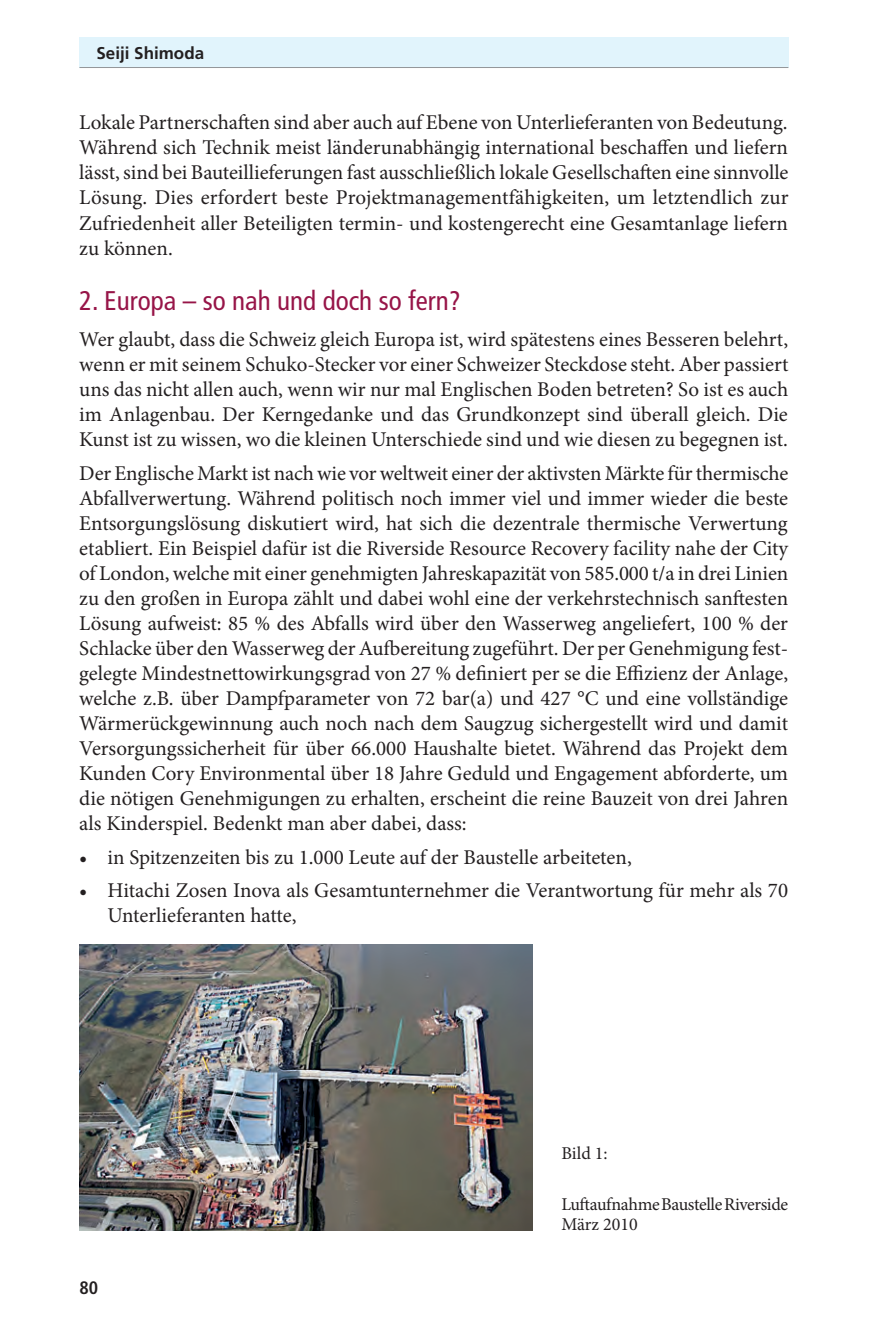
<style>
.page{position:relative;width:879px;height:1333px;background:#fff}
.page>*{position:absolute;margin:0;border:0;box-sizing:border-box;transform-origin:0 0}
._1__Ebene_links{font:condensed 27px "Frutiger";color:#971548}
.Fließtext{font:21px/25px "Minion Pro";color:#231f20;text-align:justify}
.Fließtext_nach_Übers{font:21px/25px "Minion Pro";color:#231f20;text-align:justify}
.Einzug{font:21px/25.2px "Minion Pro";color:#231f20}
.Bild_Tabellenübersch{font:18px/20px "Minion Pro";letter-spacing:-.02em;color:#231f20}
.t1{font:700 condensed 18px "Frutiger";color:#231f20}
.Kopfzeile_li{font:700 17px "Frutiger";color:#231f20}
</style>
<div class="page">
<div style="left:80px;top:38px;width:709px;height:30px;background:#e1f4fc"></div>
<hr style="left:79px;top:67px;width:709px;height:1px;background:#939598">
<img style="left:79px;top:944px;width:453px;height:286px">
<p class="Kopfzeile_li" style="left:96px;top:43px;width:109px">Seiji Shimoda</p>
<p class="Fließtext" style="left:79px;top:109px;width:711px">Lokale Partnerschaften sind aber auch auf Ebene von Unterlieferanten von Bedeutung.<br>Während sich Technik meist länderunabhängig international beschaffen und liefern lässt, sind bei Bauteillieferungen fast ausschließlich lokale Gesellschaften eine sinnvolle Lösung. Dies erfordert beste Projektmanagementfähigkeiten, um letztendlich zur Zufriedenheit aller Beteiligten termin- und kostengerecht eine Gesamtanlage liefern zu können.</p>
<p class="_1__Ebene_links" style="left:79px;top:285px;width:383px">2. Europa – so nah und doch so fern?</p>
<p class="Fließtext_nach_Übers" style="left:79px;top:327px;width:710px">Wer glaubt, dass die Schweiz gleich Europa ist, wird spätestens eines Besseren belehrt, wenn er mit seinem Schuko-Stecker vor einer Schweizer Steckdose steht. Aber passiert uns das nicht allen auch, wenn wir nur mal Englischen Boden betreten? So ist es auch im Anlagenbau. Der Kerngedanke und das Grundkonzept sind überall gleich. Die Kunst ist zu wissen, wo die kleinen Unterschiede sind und wie diesen zu begegnen ist.</p>
<p class="Fließtext" style="left:79px;top:460px;width:710px">Der Englische Markt ist nach wie vor weltweit einer der aktivsten Märkte für thermische Abfallverwertung. Während politisch noch immer viel und immer wieder die beste Entsorgungslösung diskutiert wird, hat sich die dezentrale thermische Verwertung etabliert. Ein Beispiel dafür ist die Riverside Resource Recovery facility nahe der City of London, welche mit einer genehmigten Jahreskapazität von 585.000 t/a in drei Linien zu den großen in Europa zählt und dabei wohl eine der verkehrstechnisch sanftesten Lösung aufweist: 85 % des Abfalls wird über den Wasserweg angeliefert, 100 % der Schlacke über den Wasserweg der Aufbereitung zugeführt. Der per Genehmigung fest&shy;gelegte Mindestnettowirkungsgrad von 27 % definiert per se die Effizienz der Anlage, welche z.B. über Dampfparameter von 72 bar(a) und 427 °C und eine vollständige Wärmerückgewinnung auch noch nach dem Saugzug sichergestellt wird und damit Versorgungssicherheit für über 66.000 Haushalte bietet. Während das Projekt dem Kunden Cory Environmental über 18 Jahre Geduld und Engagement abforderte, um die nötigen Genehmigungen zu erhalten, erscheint die reine Bauzeit von drei Jahren als Kinderspiel. Bedenkt man aber dabei, dass:</p>
<p class="Einzug" style="left:79px;top:844px;width:554px">• in Spitzenzeiten bis zu 1.000 Leute auf der Baustelle arbeiteten,</p>
<p class="Einzug" style="left:108px;top:877px;width:682px;text-indent:-28px">• Hitachi Zosen Inova als Gesamtunternehmer die Verantwortung für mehr als 70<br>Unterlieferanten hatte,</p>
<p class="t1" style="left:79px;top:1276px;width:20px">80</p>
<p class="Bild_Tabellenübersch" style="left:561px;top:1143px;width:48px">Bild 1:</p>
<p class="Bild_Tabellenübersch" style="left:561px;top:1194px;width:228px">Luftaufnahme Baustelle Riverside<br>März 2010</p>
</div>
